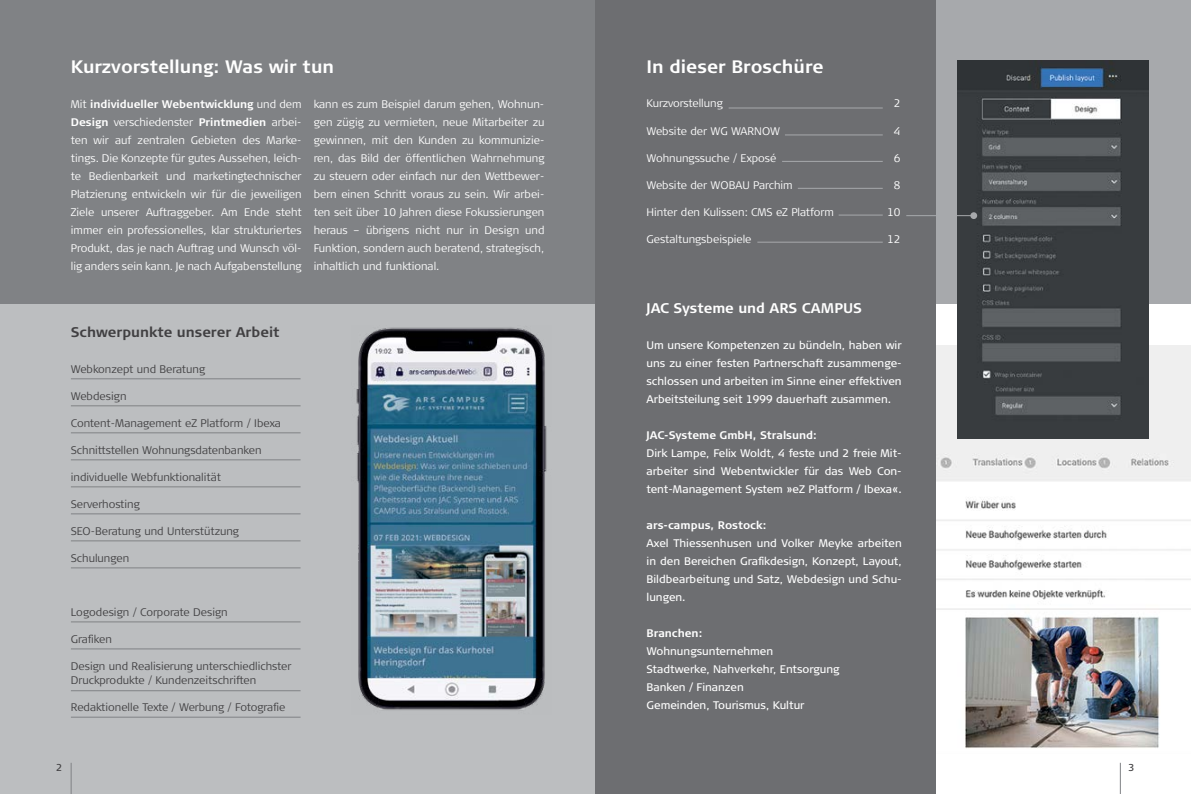
<style>
.page{position:relative;width:1191px;height:794px;background:#fff}
.page>*{position:absolute;margin:0;border:0;box-sizing:border-box;transform-origin:0 0}
.t1{font:700 18px "Signa Column";color:#fff}
.t2{font:700 14px "Signa Column";color:#414042}
.t3{font:700 14px "Signa Column";color:#fff}
.t4{font:300 11px/18px "Signa Column";color:#fff;text-align:justify}
.t5{font:11px/18px "Signa Column";color:#fff;text-align:justify}
.t6{font:300 11px/14px "Signa Column";color:#414042}
.t7{font:700 11px "Signa Column";color:#fff}
.t8{font:10px "Signa Column";color:#414042}
.s1{font-weight:700}
</style>
<div class="page">
<div style="left:0;top:292px;width:595px;height:502px;background:#bcbec0"></div>
<img style="left:935px;top:346px;width:256px;height:407px">
<div style="left:0;top:0;width:595px;height:303px;background:#808285"></div>
<div style="left:595px;top:0;width:596px;height:303px;background:#a7a9ac"></div>
<div style="left:595px;top:0;width:340px;height:794px;background:#6d6e71"></div>
<img style="left:957px;top:61px;width:191px;height:377px">
<hr style="left:906px;top:215px;width:65px;height:1px;background:#a7a9ac">
<hr style="left:838px;top:215px;width:44px;height:1px;background:#a7a9ac">
<hr style="left:798px;top:188px;width:84px;height:1px;background:#a7a9ac">
<hr style="left:782px;top:161px;width:100px;height:1px;background:#a7a9ac">
<hr style="left:785px;top:135px;width:97px;height:1px;background:#a7a9ac">
<hr style="left:728px;top:108px;width:154px;height:1px;background:#a7a9ac">
<hr style="left:757px;top:242px;width:125px;height:1px;background:#a7a9ac">
<div style="left:970px;top:212px;width:7px;height:7px;background:#a7a9ac;border-radius:50%"></div>
<img style="left:356px;top:327px;width:191px;height:383px">
<hr style="left:71px;top:378px;width:229px;height:1px;background:#808285">
<hr style="left:71px;top:405px;width:229px;height:1px;background:#808285">
<hr style="left:71px;top:432px;width:229px;height:1px;background:#808285">
<hr style="left:71px;top:459px;width:229px;height:1px;background:#808285">
<hr style="left:71px;top:486px;width:229px;height:1px;background:#808285">
<hr style="left:71px;top:513px;width:229px;height:1px;background:#808285">
<hr style="left:71px;top:540px;width:229px;height:1px;background:#808285">
<hr style="left:71px;top:567px;width:229px;height:1px;background:#808285">
<hr style="left:71px;top:621px;width:229px;height:1px;background:#808285">
<hr style="left:71px;top:648px;width:229px;height:1px;background:#808285">
<hr style="left:71px;top:690px;width:229px;height:1px;background:#808285">
<hr style="left:71px;top:717px;width:229px;height:1px;background:#808285">
<hr style="left:71px;top:763px;width:1px;height:31px;background:#808285">
<hr style="left:1120px;top:763px;width:1px;height:31px;background:#808285">
<h1 class="t1" style="left:71px;top:57px;width:265px">Kurzvorstellung: Was wir tun</h1>
<p class="t4" style="left:71px;top:95px;width:232px">Mit <span class="s1">individueller Webentwicklung</span> und dem <span class="s1">Design</span> verschiedenster <span class="s1">Printmedien</span> arbei&shy;ten wir auf zentralen Gebieten des Marke&shy;tings. Die Konzepte für gutes Aussehen, leich&shy;te Bedienbarkeit und marketingtechnischer Platzierung entwickeln wir für die jeweiligen Ziele unserer Auftraggeber. Am Ende steht immer ein professionelles, klar strukturiertes Produkt, das je nach Auftrag und Wunsch völ&shy;lig anders sein kann. Je nach Aufgabenstellung</p>
<p class="t4" style="left:314px;top:95px;width:232px">kann es zum Beispiel darum gehen, Wohnun&shy;gen zügig zu vermieten, neue Mitarbeiter zu gewinnen, mit den Kunden zu kommunizie&shy;ren, das Bild der öffentlichen Wahrnehmung zu steuern oder einfach nur den Wettbewer&shy;bern einen Schritt voraus zu sein. Wir arbei&shy;ten seit über 10 Jahren diese Fokussierungen heraus – übrigens nicht nur in Design und Funktion, sondern auch beratend, strategisch, inhaltlich und funktional.</p>
<p class="t2" style="left:71px;top:324px;width:210px">Schwerpunkte unserer Arbeit</p>
<p class="t6" style="left:71px;top:362px;width:136px">Webkonzept und Beratung</p>
<p class="t6" style="left:71px;top:389px;width:57px">Webdesign</p>
<p class="t6" style="left:71px;top:416px;width:211px">Content-Management eZ Platform / Ibexa</p>
<p class="t6" style="left:71px;top:443px;width:192px">Schnittstellen Wohnungsdatenbanken</p>
<p class="t6" style="left:71px;top:470px;width:152px">individuelle Webfunktionalität</p>
<p class="t6" style="left:71px;top:497px;width:71px">Serverhosting</p>
<p class="t6" style="left:71px;top:524px;width:170px">SEO-Beratung und Unterstützung</p>
<p class="t6" style="left:71px;top:551px;width:60px">Schulungen</p>
<p class="t6" style="left:71px;top:605px;width:158px">Logodesign / Corporate Design</p>
<p class="t6" style="left:71px;top:632px;width:42px">Grafiken</p>
<p class="t6" style="left:71px;top:659px;width:222px">Design und Realisierung unterschiedlichster<br>Druckprodukte / Kundenzeitschriften</p>
<p class="t6" style="left:71px;top:700px;width:216px">Redaktionelle Texte / Werbung / Fotografie</p>
<h1 class="t1" style="left:646px;top:57px;width:179px">In dieser Broschüre</h1>
<p class="t4" style="left:646px;top:95px;width:78px">Kurzvorstellung</p>
<p class="t4" style="left:894px;top:95px;width:8px">2</p>
<p class="t4" style="left:646px;top:122px;width:135px">Website der WG WARNOW</p>
<p class="t4" style="left:894px;top:122px;width:8px">4</p>
<p class="t4" style="left:646px;top:149px;width:131px">Wohnungssuche / Exposé</p>
<p class="t4" style="left:894px;top:149px;width:8px">6</p>
<p class="t4" style="left:646px;top:176px;width:148px">Website der WOBAU Parchim</p>
<p class="t4" style="left:894px;top:176px;width:8px">8</p>
<p class="t4" style="left:646px;top:203px;width:189px">Hinter den Kulissen: CMS eZ Platform</p>
<p class="t4" style="left:887px;top:203px;width:15px">10</p>
<p class="t4" style="left:646px;top:230px;width:106px">Gestaltungsbeispiele</p>
<p class="t4" style="left:887px;top:230px;width:15px">12</p>
<p class="t3" style="left:646px;top:300px;width:217px">JAC Systeme und ARS CAMPUS</p>
<p class="t5" style="left:646px;top:336px;width:257px">Um unsere Kompetenzen zu bündeln, haben wir uns zu einer festen Partnerschaft zusammenge&shy;schlossen und arbeiten im Sinne einer effektiven Arbeitsteilung seit 1999 dauerhaft zusammen.</p>
<p class="t7" style="left:646px;top:428px;width:172px">JAC-Systeme GmbH, Stralsund:</p>
<p class="t5" style="left:646px;top:444px;width:257px">Dirk Lampe, Felix Woldt, 4 feste und 2 freie Mit&shy;arbeiter sind Webentwickler für das Web Con&shy;tent-Management System »eZ Platform / Ibexa«.</p>
<p class="t7" style="left:646px;top:518px;width:121px">ars-campus, Rostock:</p>
<p class="t5" style="left:646px;top:534px;width:257px">Axel Thiessenhusen und Volker Meyke arbeiten in den Bereichen Grafikdesign, Konzept, Layout, Bildbearbeitung und Satz, Webdesign und Schu&shy;lungen.</p>
<p class="t7" style="left:646px;top:626px;width:57px">Branchen:</p>
<p class="t5" style="left:646px;top:642px;width:194px;text-align:left">Wohnungsunternehmen<br>Stadtwerke, Nahverkehr, Entsorgung<br>Banken / Finanzen<br>Gemeinden, Tourismus, Kultur</p>
<p class="t8" style="left:56px;top:761px;width:8px">2</p>
<p class="t8" style="left:1128px;top:761px;width:8px">3</p>
</div>
